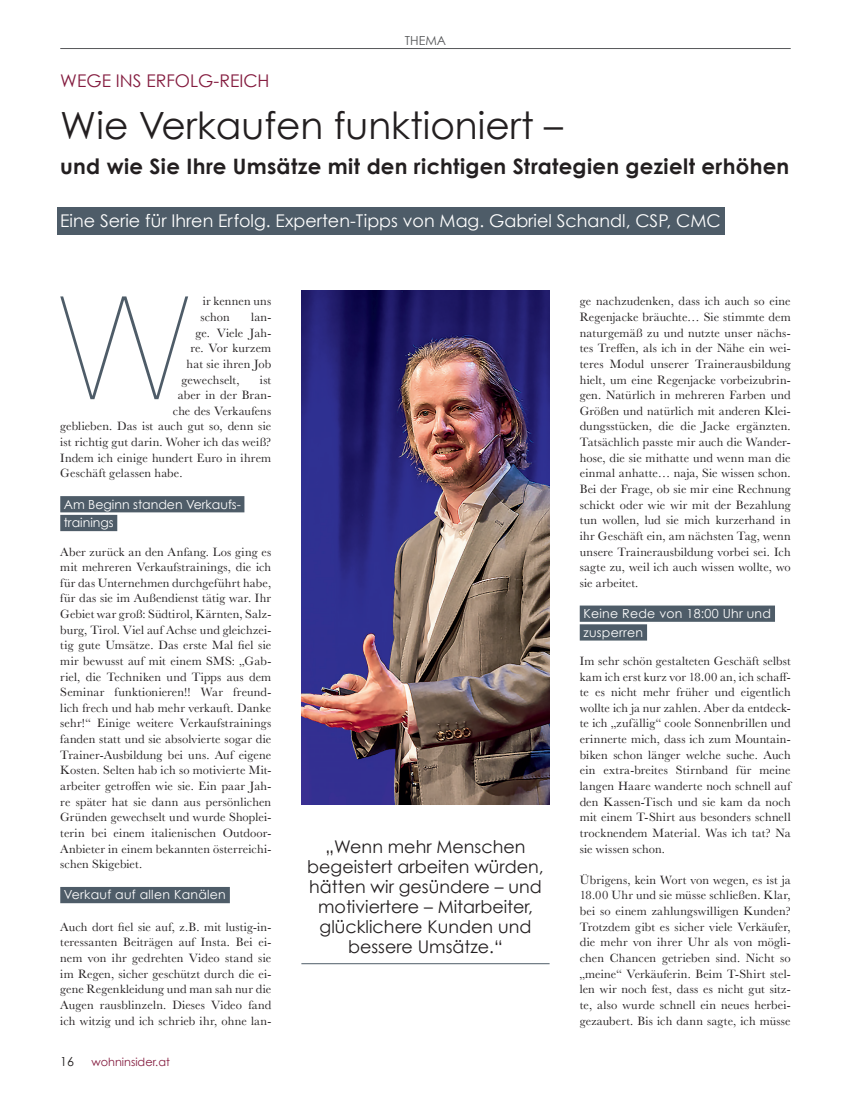
<style>
.page{position:relative;width:851px;height:1099px;background:#fff}
.page>*{position:absolute;margin:0;border:0;box-sizing:border-box;transform-origin:0 0}
.t1{font:200 143.75px "Helvetica Neue";color:#4e5c68}
.t2{font:37.5px "Century Gothic";color:#231f20}
.t3{font:700 21.25px "Century Gothic";letter-spacing:.015em;color:#231f20}
.t4{font:17.5px/20px "Century Gothic";color:#231f20;text-align:center}
.t5{font:17.5px "Century Gothic";color:#fff}
.t6{font:17.5px "Century Gothic";color:#841c3f}
.t7{font:12.5px/15.6px "Baskerville";letter-spacing:.01em;color:#231f20;text-align:justify}
.t8{font:12.5px/18.8px "Century Gothic";letter-spacing:.02em;color:#fff}
.t9{font:12.5px/18.8px "Century Gothic";color:#fff}
.t10{font:12.5px "Century Gothic";color:#57585a}
.t11{font:12.5px "Century Gothic";color:#231f20}
.t12{font:11.25px "Century Gothic";color:#841c3f}
</style>
<div class="page">
<hr style="left:60px;top:48px;width:730px;height:1px;background:#57585a">
<div style="left:57px;top:207px;width:667px;height:27px;background:#4e5c68"></div>
<div style="left:60px;top:496px;width:184px;height:16px;background:#4e5c68"></div>
<div style="left:60px;top:515px;width:57px;height:16px;background:#4e5c68"></div>
<div style="left:60px;top:886px;width:170px;height:17px;background:#4e5c68"></div>
<div style="left:579px;top:605px;width:195px;height:16px;background:#4e5c68"></div>
<div style="left:579px;top:624px;width:68px;height:16px;background:#4e5c68"></div>
<img style="left:301px;top:291px;width:248px;height:513px">
<hr style="left:301px;top:963px;width:248px;height:1px;background:#4e5c68">
<p class="t10" style="left:405px;top:33px;width:43px">THEMA</p>
<h3 class="t6" style="left:60px;top:69px;width:211px">WEGE INS ERFOLG-REICH</h3>
<h2 class="t2" style="left:60px;top:102px;width:504px">Wie Verkaufen funktioniert –</h2>
<h3 class="t3" style="left:60px;top:152px;width:730px">und wie Sie Ihre Umsätze mit den richtigen Strategien gezielt erhöhen</h3>
<h3 class="t5" style="left:60px;top:210px;width:662px">Eine Serie für Ihren Erfolg. Experten-Tipps von Mag. Gabriel Schandl, CSP, CMC</h3>
<h1 class="t1" style="left:62px;top:236px;width:127px">W</h1>
<p class="t7" style="left:200px;top:294px;width:72px">ir kennen uns schon</p>
<p class="t7" style="left:251px;top:309px;width:22px">lan-</p>
<p class="t7" style="left:195px;top:325px;width:77px">ge. Viele Jah-</p>
<p class="t7" style="left:190px;top:340px;width:82px">re. Vor kurzem</p>
<p class="t7" style="left:186px;top:356px;width:86px">hat sie ihren Job</p>
<p class="t7" style="left:181px;top:372px;width:60px">gewechselt,</p>
<p class="t7" style="left:260px;top:372px;width:13px">ist</p>
<p class="t7" style="left:178px;top:387px;width:95px">aber in der Bran-</p>
<p class="t7" style="left:173px;top:403px;width:100px">che des Verkaufens</p>
<p class="t7" style="left:60px;top:419px;width:212px">geblieben. Das ist auch gut so, denn sie</p>
<p class="t7" style="left:60px;top:434px;width:212px">ist richtig gut darin. Woher ich das weiß?</p>
<p class="t7" style="left:60px;top:450px;width:212px">Indem ich einige hundert Euro in ihrem</p>
<p class="t7" style="left:60px;top:465px;width:124px">Geschäft gelassen habe.</p>
<p class="t9" style="left:64px;top:494px;width:179px">Am Beginn standen Verkaufs&shy;trainings</p>
<p class="t7" style="left:60px;top:544px;width:212px">Aber zurück an den Anfang. Los ging es mit mehreren Verkaufstrainings, die ich für das Unternehmen durchgeführt habe, für das sie im Außendienst tätig war. Ihr Gebiet war groß: Südtirol, Kärnten, Salz&shy;burg, Tirol. Viel auf Achse und gleichzei&shy;tig gute Umsätze. Das erste Mal fiel sie mir bewusst auf mit einem SMS: „Gab&shy;riel, die Techniken und Tipps aus dem Seminar funktionieren!! War freund&shy;lich frech und hab mehr verkauft. Danke sehr!“ Einige weitere Verkaufstrainings fanden statt und sie absolvierte sogar die Trainer-Ausbildung bei uns. Auf eigene Kosten. Selten hab ich so motivierte Mit&shy;arbeiter getroffen wie sie. Ein paar Jah&shy;re später hat sie dann aus persönlichen Gründen gewechselt und wurde Shoplei&shy;terin bei einem italienischen Outdoor-Anbieter in einem bekannten österreichi&shy;schen Skigebiet.</p>
<p class="t8" style="left:64px;top:885px;width:163px">Verkauf auf allen Kanälen</p>
<p class="t7" style="left:60px;top:919px;width:212px">Auch dort fiel sie auf, z.B. mit lustig-in&shy;teressanten Beiträgen auf Insta. Bei ei&shy;nem von ihr gedrehten Video stand sie im Regen, sicher geschützt durch die ei&shy;gene Regenkleidung und man sah nur die Augen rausblinzeln. Dieses Video fand ich witzig und ich schrieb ihr, ohne lan-</p>
<p class="t11" style="left:60px;top:1053px;width:15px">16</p>
<p class="t12" style="left:91px;top:1054px;width:80px">wohninsider.at</p>
<h3 class="t4" style="left:307px;top:836px;width:238px">„Wenn mehr Menschen begeistert arbeiten würden, hätten wir gesündere – und motiviertere – Mitarbeiter, glücklichere Kunden und bessere Umsätze.“</h3>
<p class="t7" style="left:579px;top:294px;width:212px">ge nachzudenken, dass ich auch so eine Regenjacke bräuchte… Sie stimmte dem naturgemäß zu und nutzte unser nächs&shy;tes Treffen, als ich in der Nähe ein wei&shy;teres Modul unserer Trainerausbildung hielt, um eine Regenjacke vorbeizubrin&shy;gen. Natürlich in mehreren Farben und Größen und natürlich mit anderen Klei&shy;dungsstücken, die die Jacke ergänzten.<br>Tatsächlich passte mir auch die Wander&shy;hose, die sie mithatte und wenn man die einmal anhatte… naja, Sie wissen schon.<br>Bei der Frage, ob sie mir eine Rechnung schickt oder wie wir mit der Bezahlung tun wollen, lud sie mich kurzerhand in ihr Geschäft ein, am nächsten Tag, wenn unsere Trainerausbildung vorbei sei. Ich sagte zu, weil ich auch wissen wollte, wo sie arbeitet.</p>
<p class="t8" style="left:583px;top:604px;width:189px">Keine Rede von 18:00 Uhr und zusperren</p>
<p class="t7" style="left:579px;top:653px;width:212px">Im sehr schön gestalteten Geschäft selbst kam ich erst kurz vor 18.00 an, ich schaff&shy;te es nicht mehr früher und eigentlich wollte ich ja nur zahlen. Aber da entdeck&shy;te ich „zufällig“ coole Sonnenbrillen und erinnerte mich, dass ich zum Mountain&shy;biken schon länger welche suche. Auch ein extra-breites Stirnband für meine langen Haare wanderte noch schnell auf den Kassen-Tisch und sie kam da noch mit einem T-Shirt aus besonders schnell trocknendem Material. Was ich tat? Na sie wissen schon.</p>
<p class="t7" style="left:579px;top:872px;width:212px">Übrigens, kein Wort von wegen, es ist ja 18.00 Uhr und sie müsse schließen. Klar, bei so einem zahlungswilligen Kunden?<br>Trotzdem gibt es sicher viele Verkäufer, die mehr von ihrer Uhr als von mögli&shy;chen Chancen getrieben sind. Nicht so „meine“ Verkäuferin. Beim T-Shirt stel&shy;len wir noch fest, dass es nicht gut sitz&shy;te, also wurde schnell ein neues herbei&shy;gezaubert. Bis ich dann sagte, ich müsse</p>
</div>
